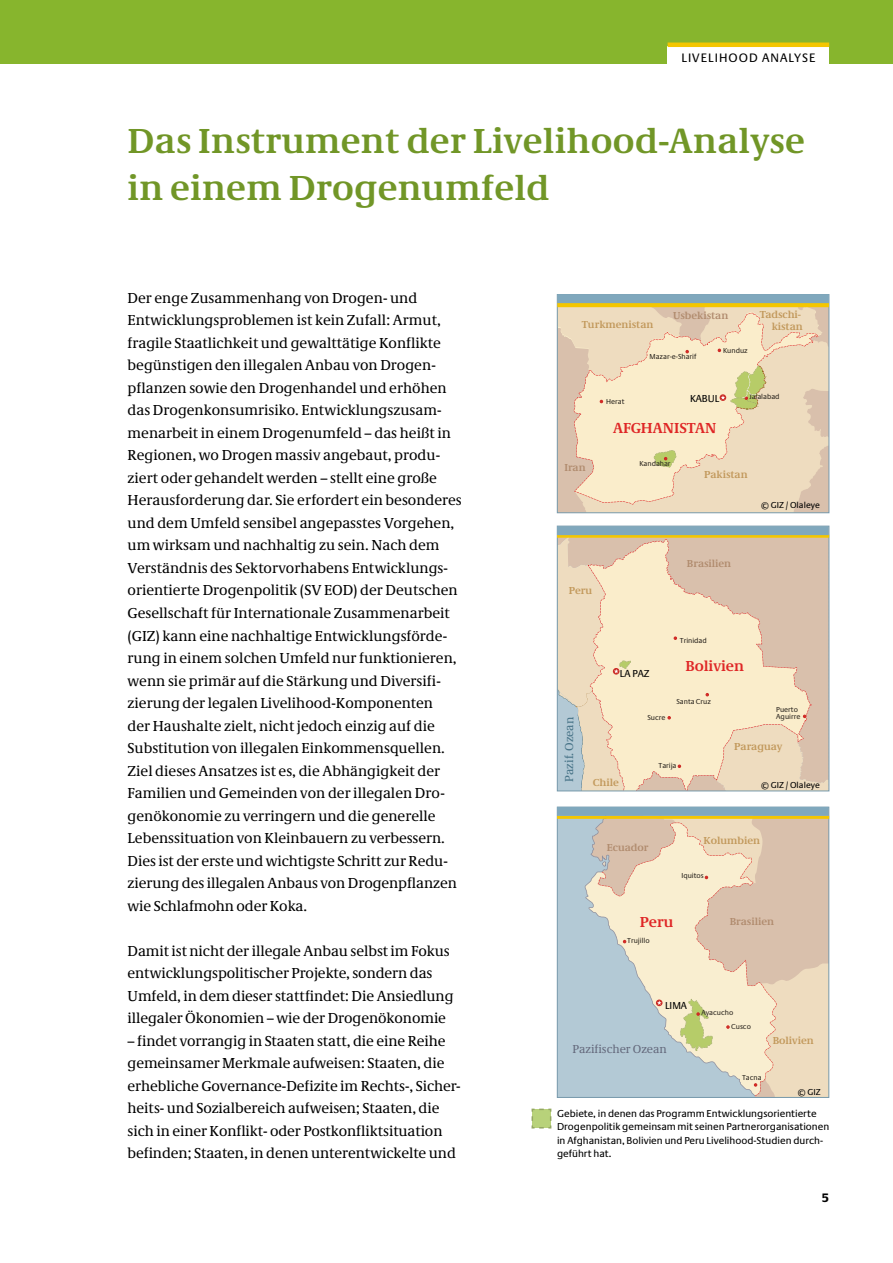
<style>
.page{position:relative;width:893px;height:1263px;background:#fff}
.page>*{position:absolute;margin:0;border:0;box-sizing:border-box;transform-origin:0 0}
.t1{font:700 36px/46.5px "Neue Demos";letter-spacing:.01em;color:#719627}
.t2{font:15px/22.5px "Neue Demos";color:#000}
.t3{font:700 15px "Neue Demos";color:#df2626}
.t4{font:12.75px "Neue Praxis";letter-spacing:.08em;color:#000}
.t5{font:700 12.75px "Neue Praxis";color:#000}
.t6{font:12px "Neue Demos";letter-spacing:-.005em;color:#656a7d}
.t7{font:12px "Neue Demos";letter-spacing:-.005em;color:#477387}
.t8{font:10.5px/13.5px "Neue Praxis";color:#000}
.t9{font:700 10.5px/12px "Neue Demos";color:#c2995c;text-align:right}
.t10{font:700 10.5px "Neue Demos";color:#b18c6f}
.t11{font:9px "Neue Praxis";letter-spacing:.01em;color:#000}
.t12{font:7.5px/7.5px "Neue Praxis";color:#2c2720}
</style>
<div class="page">
<div style="left:0;top:0;width:893px;height:63px;background:#87b52d"></div>
<div style="left:668px;top:46px;width:161px;height:23px;background:#fff"></div>
<svg style="left:559px;top:307px;width:268px;height:204px;background:#eeddbe"></svg>
<img style="left:742px;top:374px;width:15px;height:24px">
<div style="left:557px;top:294px;width:272px;height:219px;border:1px solid #779aac"></div>
<hr style="left:668px;top:43px;width:161px;height:4px;background:#f4c600">
<svg style="left:559px;top:538px;width:268px;height:251px;background:#dbcdbb"></svg>
<svg style="left:588px;top:539px;width:224px;height:250px;background:#efddc0"></svg>
<div style="left:557px;top:526px;width:272px;height:265px;border:1px solid #779aac"></div>
<div style="left:559px;top:819px;width:26px;height:277px;background:#b3c9d5"></div>
<svg style="left:585px;top:819px;width:242px;height:277px;background:#ddd4c2"></svg>
<div style="left:557px;top:807px;width:272px;height:291px;border:1px solid #779aac"></div>
<hr style="left:557px;top:816px;width:272px;height:3px;background:#f4c600">
<svg style="left:557px;top:303px;width:272px;height:4px"></svg>
<hr style="left:557px;top:535px;width:272px;height:3px;background:#f4c600">
<svg style="left:531px;top:1108px;width:21px;height:21px"></svg>
<div style="left:557px;top:294px;width:272px;height:9px;background:#80a8bd"></div>
<div style="left:557px;top:526px;width:272px;height:9px;background:#80a8bd"></div>
<div style="left:557px;top:807px;width:272px;height:9px;background:#80a8bd"></div>
<p class="t4" style="left:681px;top:50px;width:136px">Livelihood Analyse</p>
<h1 class="t1" style="left:128px;top:118px;width:679px">Das Instrument der Livelihood-Analyse in einem Drogenumfeld</h1>
<p class="t2" style="left:128px;top:286px;width:336px">Der enge Zusammenhang von Drogen- und Entwicklungsproblemen ist kein Zufall: Armut, fragile Staatlichkeit und gewalttätige Konflikte begünstigen den illegalen Anbau von Drogen&shy;pflanzen sowie den Drogenhandel und erhöhen das Drogenkonsumrisiko. Entwicklungszusam&shy;menarbeit in einem Drogenumfeld – das heißt in Regionen, wo Drogen massiv angebaut, produ&shy;ziert oder gehandelt werden – stellt eine große Herausforderung dar. Sie erfordert ein besonderes und dem Umfeld sensibel angepasstes Vorgehen, um wirksam und nachhaltig zu sein. Nach dem Verständnis des Sektorvorhabens Entwicklungs&shy;orientierte Drogenpolitik (SV EOD) der Deutschen Gesellschaft für Internationale Zusammenarbeit (GIZ) kann eine nachhaltige Entwicklungsförde&shy;rung in einem solchen Umfeld nur funktionieren, wenn sie primär auf die Stärkung und Diversifi&shy;zierung der legalen Livelihood-Komponenten<br>der Haushalte zielt, nicht jedoch einzig auf die Substitution von illegalen Einkommensquellen.<br>Ziel dieses Ansatzes ist es, die Abhängigkeit der Familien und Gemeinden von der illegalen Dro&shy;genökonomie zu verringern und die generelle Lebenssituation von Kleinbauern zu verbessern.<br>Dies ist der erste und wichtigste Schritt zur Redu&shy;zierung des illegalen Anbaus von Drogenpflanzen wie Schlafmohn oder Koka.</p>
<p class="t2" style="left:128px;top:939px;width:327px">Damit ist nicht der illegale Anbau selbst im Fokus entwicklungspolitischer Projekte, sondern das Umfeld, in dem dieser stattfindet: Die Ansiedlung illegaler Ökonomien – wie der Drogenökonomie</p>
<p class="t2" style="left:128px;top:1029px;width:334px">– findet vorrangig in Staaten statt, die eine Reihe gemeinsamer Merkmale aufweisen: Staaten, die erhebliche Governance-Defizite im Rechts-, Sicher&shy;heits- und Sozialbereich aufweisen; Staaten, die sich in einer Konflikt- oder Postkonfliktsituation befinden; Staaten, in denen unterentwickelte und</p>
<p class="t9" style="left:582px;top:318px;width:73px">Turkmenistan</p>
<p class="t10" style="left:673px;top:309px;width:57px">Usbekistan</p>
<p class="t9" style="left:760px;top:308px;width:45px">Tadschi&shy;kistan</p>
<p class="t10" style="left:564px;top:461px;width:23px">Iran</p>
<p class="t12" style="left:650px;top:353px;width:48px">Mazar-e-Sharif</p>
<p class="t12" style="left:723px;top:347px;width:26px">Kunduz</p>
<p class="t8" style="left:690px;top:391px;width:31px">KABUL</p>
<p class="t3" style="left:613px;top:419px;width:105px">AFGHANISTAN</p>
<p class="t12" style="left:640px;top:460px;width:33px">Kandahar</p>
<p class="t12" style="left:606px;top:398px;width:20px">Herat</p>
<p class="t12" style="left:749px;top:393px;width:32px">Jalalabad</p>
<p class="t9" style="left:704px;top:468px;width:45px">Pakistan</p>
<p class="t11" style="left:761px;top:499px;width:60px">© GIZ / Olaleye</p>
<p class="t9" style="left:569px;top:584px;width:25px">Peru</p>
<p class="t10" style="left:687px;top:557px;width:46px">Brasilien</p>
<p class="t8" style="left:620px;top:667px;width:31px">LA PAZ</p>
<p class="t12" style="left:680px;top:637px;width:28px">Trinidad</p>
<p class="t3" style="left:685px;top:657px;width:60px">Bolivien</p>
<p class="t12" style="left:676px;top:697px;width:36px">Santa Cruz</p>
<p class="t7" style="left:562px;top:781px;width:66px;rotate:-90deg">Pazif. Ozean</p>
<p class="t12" style="left:647px;top:713px;width:20px">Sucre</p>
<p class="t9" style="left:593px;top:776px;width:28px">Chile</p>
<p class="t12" style="left:658px;top:761px;width:20px">Tarija</p>
<p class="t10" style="left:607px;top:841px;width:43px">Ecuador</p>
<p class="t12" style="left:776px;top:705px;width:26px">Puerto<br>Aguirre</p>
<p class="t9" style="left:734px;top:741px;width:49px">Paraguay</p>
<p class="t11" style="left:761px;top:780px;width:60px">© GIZ / Olaleye</p>
<p class="t9" style="left:704px;top:834px;width:58px">Kolumbien</p>
<p class="t12" style="left:681px;top:872px;width:24px">Iquitos</p>
<p class="t3" style="left:640px;top:913px;width:35px">Peru</p>
<p class="t12" style="left:627px;top:937px;width:24px">Trujillo</p>
<p class="t10" style="left:730px;top:915px;width:46px">Brasilien</p>
<p class="t8" style="left:665px;top:998px;width:24px">LIMA</p>
<p class="t12" style="left:701px;top:1009px;width:33px">Ayacucho</p>
<p class="t12" style="left:731px;top:1023px;width:21px">Cusco</p>
<p class="t6" style="left:573px;top:1042px;width:96px">Pazifischer Ozean</p>
<p class="t9" style="left:773px;top:1034px;width:42px">Bolivien</p>
<p class="t12" style="left:742px;top:1073px;width:21px">Tacna</p>
<p class="t11" style="left:798px;top:1086px;width:24px">© GIZ</p>
<p class="t8" style="left:557px;top:1106px;width:274px">Gebiete, in denen das Programm Entwicklungsorientierte Drogenpolitik gemeinsam mit seinen Partnerorganisationen in Afghanistan, Bolivien und Peru Livelihood-Studien durch&shy;geführt hat.</p>
<p class="t5" style="left:822px;top:1190px;width:9px">5</p>
</div>
